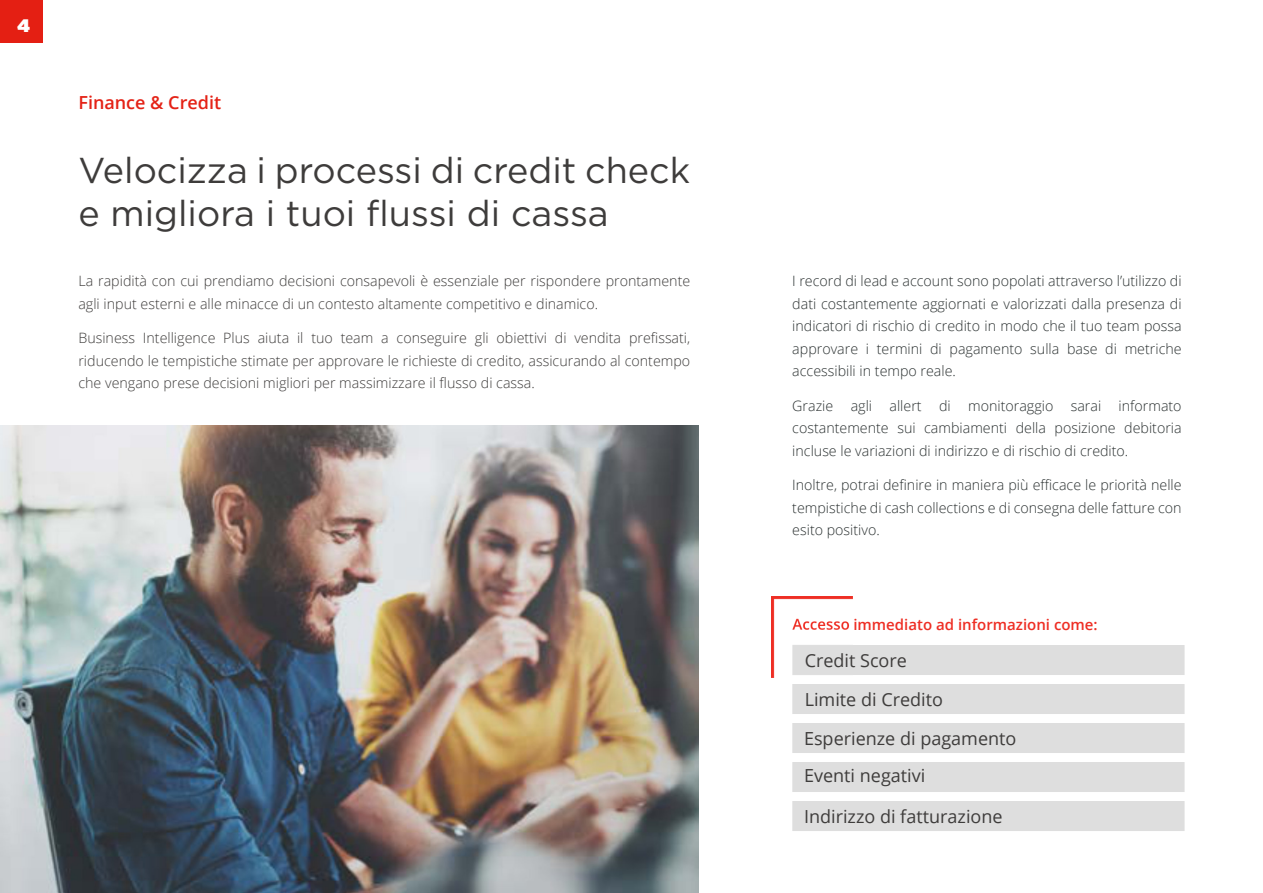
<style>
.page{position:relative;width:1263px;height:893px;background:#fff}
.page>*{position:absolute;margin:0;border:0;box-sizing:border-box;transform-origin:0 0}
.t1{font:36px/43.2px "Gotham";color:#3e3c3b}
.t2{font:18px/39px "Open Sans";color:#3e3c3b}
.t3{font:600 18px "Open Sans";color:#e42216}
.t4{font:900 18px "Gotham";color:#fff}
.t5{font:600 15px "Open Sans";color:#ee2e24}
.t6{font:300 14.25px/22.5px "Open Sans";color:#2a3030;text-align:justify}
.t7{font:300 14.25px/22.5px "Open Sans";color:#3e3c3b}
</style>
<div class="page">
<div style="left:0;top:0;width:43px;height:43px;background:#e41f13"></div>
<img style="left:0;top:425px;width:699px;height:468px">
<div style="left:792px;top:645px;width:392px;height:30px;background:#dedede"></div>
<div style="left:792px;top:684px;width:392px;height:30px;background:#dedede"></div>
<div style="left:792px;top:723px;width:392px;height:30px;background:#dedede"></div>
<div style="left:792px;top:762px;width:392px;height:30px;background:#dedede"></div>
<div style="left:792px;top:801px;width:392px;height:30px;background:#dedede"></div>
<img style="left:771px;top:596px;width:82px;height:82px">
<p class="t4" style="left:17px;top:17px;width:14px">4</p>
<p class="t3" style="left:78px;top:95px;width:144px">Finance &amp; Credit</p>
<h1 class="t1" style="left:78px;top:151px;width:613px">Velocizza i processi di credit check e migliora i tuoi flussi di cassa</h1>
<p class="t7" style="left:78px;top:271px;width:613px">La rapidità con cui prendiamo decisioni consapevoli è essenziale per rispondere prontamente agli input esterni e alle minacce di un contesto altamente competitivo e dinamico.</p>
<p class="t7" style="left:78px;top:328px;width:613px;text-align:justify">Business Intelligence Plus aiuta il tuo team a conseguire gli obiettivi di vendita prefissati, riducendo le tempistiche stimate per approvare le richieste di credito, assicurando al contempo che vengano prese decisioni migliori per massimizzare il flusso di cassa.</p>
<p class="t6" style="left:792px;top:271px;width:391px">I record di lead e account sono popolati attraverso l’utilizzo di dati costantemente aggiornati e valorizzati dalla presenza di indicatori di rischio di credito in modo che il tuo team possa approvare i termini di pagamento sulla base di metriche accessibili in tempo reale.</p>
<p class="t6" style="left:792px;top:396px;width:391px">Grazie agli allert di monitoraggio sarai informato costantemente sui cambiamenti della posizione debitoria incluse le variazioni di indirizzo e di rischio di credito.</p>
<p class="t6" style="left:792px;top:475px;width:391px">Inoltre, potrai definire in maniera più efficace le priorità nelle tempistiche di cash collections e di consegna delle fatture con esito positivo.</p>
<p class="t5" style="left:792px;top:618px;width:307px">Accesso immediato ad informazioni come:</p>
<p class="t2" style="left:804px;top:642px;width:214px">Credit Score<br>Limite di Credito<br>Esperienze di pagamento</p>
<p class="t2" style="left:804px;top:757px;width:123px">Eventi negativi</p>
<p class="t2" style="left:804px;top:799px;width:200px">Indirizzo di fatturazione</p>
</div>
